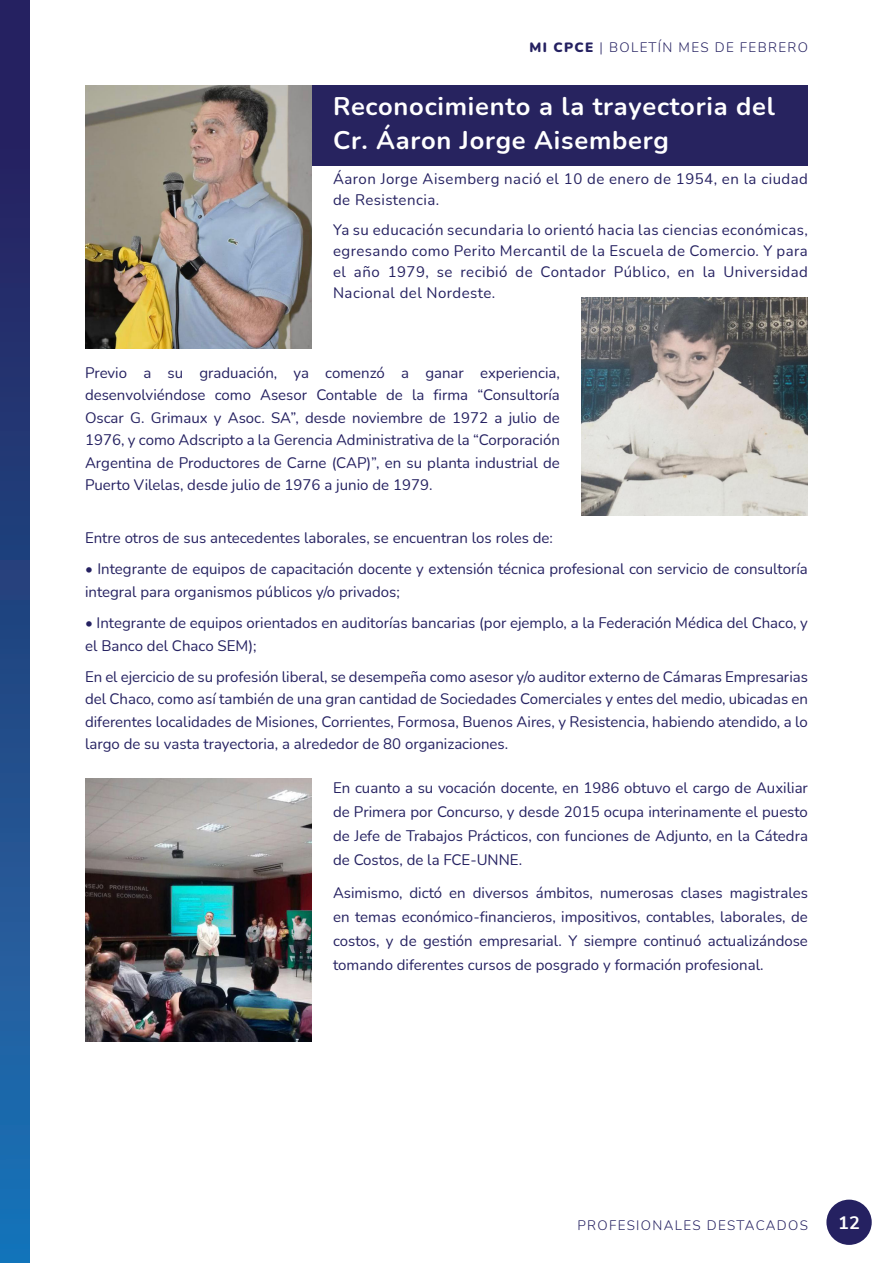
<style>
.page{position:relative;width:893px;height:1263px;background:#fff}
.page>*{position:absolute;margin:0;border:0;box-sizing:border-box;transform-origin:0 0}
.Títulos{font:700 25.5px "Nunito";letter-spacing:.03em;color:#fff}
.t1{font:700 18px "Nunito Sans";color:#fff}
.Títulos-2{font:15px/22.5px "Nunito";color:#252161;text-align:justify}
.Títulos-3{font:15px/21px "Nunito";letter-spacing:.03em;color:#252161}
.t2{font:300 13.5px "Nunito";letter-spacing:.1em;color:#252161}
.s1{font-weight:900}
</style>
<div class="page">
<div style="left:826px;top:1199px;width:46px;height:46px;background:#252161;border-radius:50%"></div>
<div style="left:0;top:0;width:29px;height:1263px;background:linear-gradient(to bottom,#271955,#1d73b5)"></div>
<div style="left:85px;top:85px;width:723px;height:80px;background:#27235f"></div>
<img style="left:85px;top:85px;width:227px;height:264px">
<img style="left:85px;top:778px;width:227px;height:264px">
<img style="left:581px;top:297px;width:227px;height:219px">
<p class="t2" style="left:529px;top:38px;width:280px"><span class="s1">MI CPCE</span> | BOLETÍN MES DE FEBRERO</p>
<p class="Títulos" style="left:333px;top:88px;width:443px">Reconocimiento a la trayectoria del</p>
<p class="Títulos" style="left:333px;top:122px;width:337px">Cr. Áaron Jorge Aisemberg</p>
<p class="Títulos-3" style="left:333px;top:168px;width:476px">Áaron Jorge Aisemberg nació el 10 de enero de 1954, en la ciudad de Resistencia.</p>
<p class="Títulos-2" style="left:333px;top:218px;width:476px;line-height:21px">Ya su educación secundaria lo orientó hacia las ciencias económicas, egresando como Perito Mercantil de la Escuela de Comercio. Y para el año 1979, se recibió de Contador Público, en la Universidad Nacional del Nordeste.</p>
<p class="Títulos-2" style="left:85px;top:361px;width:476px">Previo a su graduación, ya comenzó a ganar experiencia, desenvolviéndose como Asesor Contable de la firma “Consultoría Oscar G. Grimaux y Asoc. SA”, desde noviembre de 1972 a julio de 1976, y como Adscripto a la Gerencia Administrativa de la “Corporación Argentina de Productores de Carne (CAP)”, en su planta industrial de Puerto Vilelas, desde julio de 1976 a junio de 1979.</p>
<p class="Títulos-2" style="left:85px;top:526px;width:469px">Entre otros de sus antecedentes laborales, se encuentran los roles de:</p>
<p class="Títulos-2" style="left:85px;top:557px;width:724px">• Integrante de equipos de capacitación docente y extensión técnica profesional con servicio de consultoría integral para organismos públicos y/o privados;</p>
<p class="Títulos-2" style="left:85px;top:611px;width:724px">• Integrante de equipos orientados en auditorías bancarias (por ejemplo, a la Federación Médica del Chaco, y el Banco del Chaco SEM);</p>
<p class="Títulos-2" style="left:85px;top:664px;width:724px">En el ejercicio de su profesión liberal, se desempeña como asesor y/o auditor externo de Cámaras Empresarias del Chaco, como así también de una gran cantidad de Sociedades Comerciales y entes del medio, ubicadas en diferentes localidades de Misiones, Corrientes, Formosa, Buenos Aires, y Resistencia, habiendo atendido, a lo largo de su vasta trayectoria, a alrededor de 80 organizaciones.</p>
<p class="Títulos-2" style="left:333px;top:776px;width:476px;line-height:24px">En cuanto a su vocación docente, en 1986 obtuvo el cargo de Auxiliar de Primera por Concurso, y desde 2015 ocupa interinamente el puesto de Jefe de Trabajos Prácticos, con funciones de Adjunto, en la Cátedra de Costos, de la FCE-UNNE.</p>
<p class="Títulos-2" style="left:333px;top:880px;width:476px;line-height:24px">Asimismo, dictó en diversos ámbitos, numerosas clases magistrales en temas económico-financieros, impositivos, contables, laborales, de costos, y de gestión empresarial. Y siempre continuó actualizándose tomando diferentes cursos de posgrado y formación profesional.</p>
<p class="t2" style="left:577px;top:1216px;width:232px">PROFESIONALES DESTACADOS</p>
<p class="t1" style="left:838px;top:1209px;width:23px">12</p>
</div>
